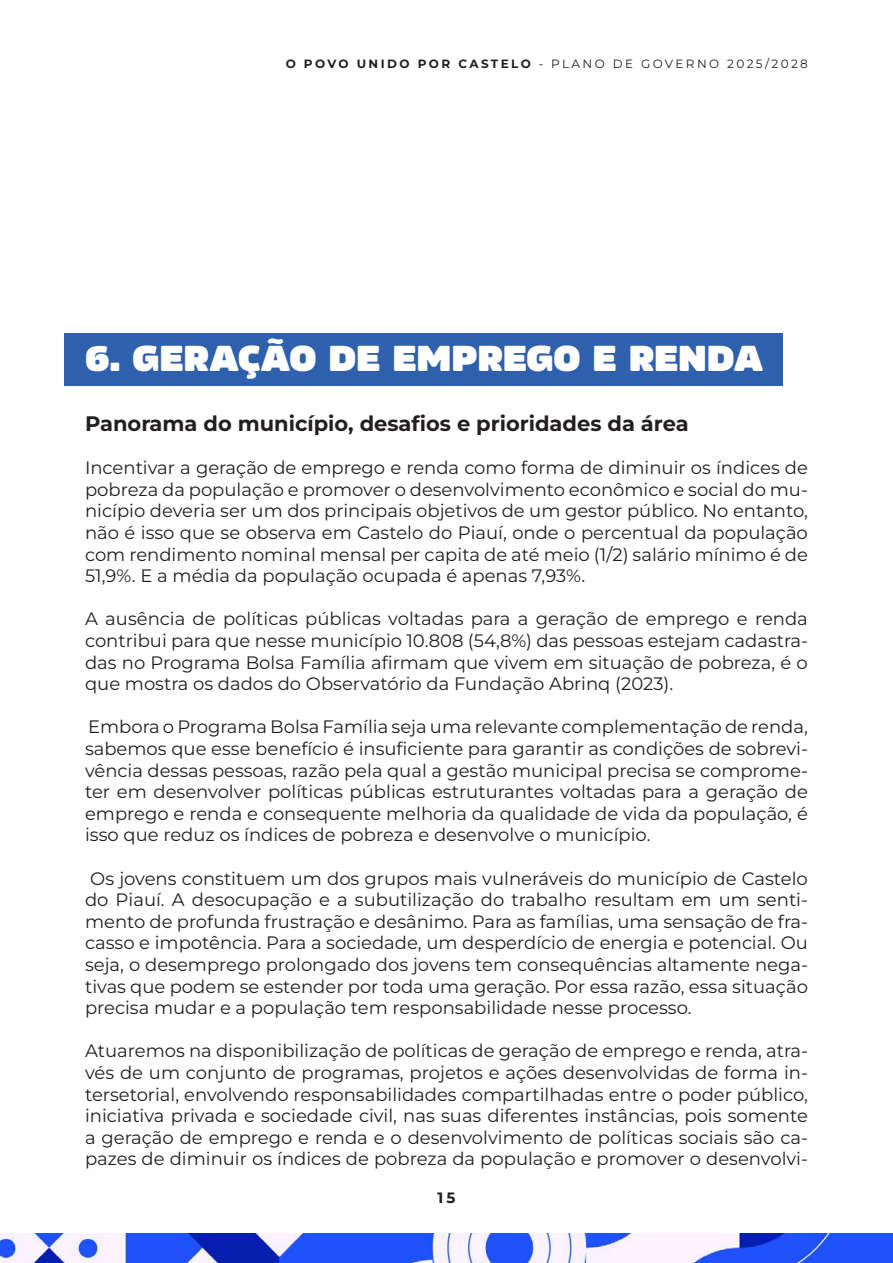
<style>
.page{position:relative;width:893px;height:1263px;background:#fff}
.page>*{position:absolute;margin:0;border:0;box-sizing:border-box;transform-origin:0 0}
.t1{font:900 expanded 36px "Amfibia";letter-spacing:-.005em;color:#fff}
.t2{font:700 21px "Montserrat";color:#231f20}
.t3{font:18px/21.6px "Montserrat";color:#231f20;text-align:justify}
.t4{font:700 15px "Montserrat";color:#231f20}
.t5{font:12px "Montserrat";letter-spacing:.2em;color:#231f20}
.s1{font-weight:700}
</style>
<div class="page">
<img style="left:0;top:1234px;width:893px;height:29px">
<div style="left:65px;top:333px;width:718px;height:53px;background:#2f60ad"></div>
<p class="t5" style="left:286px;top:55px;width:524px"><span class="s1">O POVO UNIDO POR CASTELO</span> - PLANO DE GOVERNO 2025/2028</p>
<p class="t1" style="left:85px;top:337px;width:680px">6. GERAÇÃO DE EMPREGO E RENDA</p>
<p class="t2" style="left:85px;top:409px;width:605px">Panorama do município, desafios e prioridades da área</p>
<p class="t3" style="left:85px;top:456px;width:724px">Incentivar a geração de emprego e renda como forma de diminuir os índices de pobreza da população e promover o desenvolvimento econômico e social do mu&shy;nicípio deveria ser um dos principais objetivos de um gestor público. No entanto, não é isso que se observa em Castelo do Piauí, onde o percentual da população com rendimento nominal mensal per capita de até meio (1/2) salário mínimo é de 51,9%. E a média da população ocupada é apenas 7,93%.</p>
<p class="t3" style="left:85px;top:608px;width:724px">A ausência de políticas públicas voltadas para a geração de emprego e renda contribui para que nesse município 10.808 (54,8%) das pessoas estejam cadastra&shy;das no Programa Bolsa Família afirmam que vivem em situação de pobreza, é o que mostra os dados do Observatório da Fundação Abrinq (2023).</p>
<p class="t3" style="left:85px;top:716px;width:724px">Embora o Programa Bolsa Família seja uma relevante complementação de renda, sabemos que esse benefício é insuficiente para garantir as condições de sobrevi&shy;vência dessas pessoas, razão pela qual a gestão municipal precisa se comprome&shy;ter em desenvolver políticas públicas estruturantes voltadas para a geração de emprego e renda e consequente melhoria da qualidade de vida da população, é isso que reduz os índices de pobreza e desenvolve o município.</p>
<p class="t3" style="left:85px;top:867px;width:724px">Os jovens constituem um dos grupos mais vulneráveis do município de Castelo do Piauí. A desocupação e a subutilização do trabalho resultam em um senti&shy;mento de profunda frustração e desânimo. Para as famílias, uma sensação de fra&shy;casso e impotência. Para a sociedade, um desperdício de energia e potencial. Ou seja, o desemprego prolongado dos jovens tem consequências altamente nega&shy;tivas que podem se estender por toda uma geração. Por essa razão, essa situação precisa mudar e a população tem responsabilidade nesse processo.</p>
<p class="t3" style="left:85px;top:1040px;width:724px">Atuaremos na disponibilização de políticas de geração de emprego e renda, atra&shy;vés de um conjunto de programas, projetos e ações desenvolvidas de forma in&shy;tersetorial, envolvendo responsabilidades compartilhadas entre o poder público, iniciativa privada e sociedade civil, nas suas diferentes instâncias, pois somente a geração de emprego e renda e o desenvolvimento de políticas sociais são ca&shy;pazes de diminuir os índices de pobreza da população e promover o desenvolvi-</p>
<p class="t4" style="left:438px;top:1188px;width:19px">15</p>
</div>
